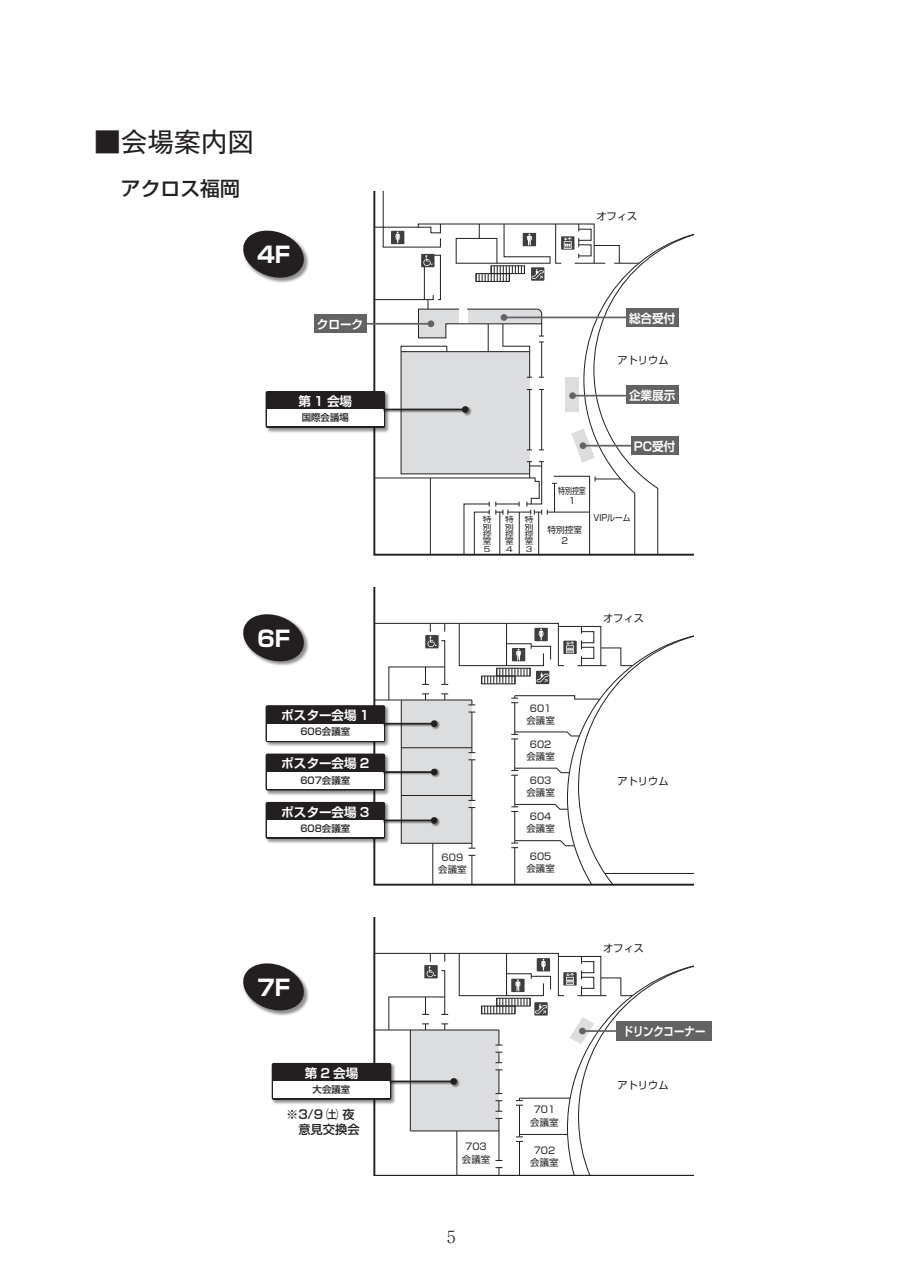
<style>
.page{position:relative;width:903px;height:1275px;background:#fff}
.page>*{position:absolute;margin:0;border:0;box-sizing:border-box;transform-origin:0 0}
.t1{font:26.6px "Gothic MB101 Pr 5";color:#231f20}
.t2{font:700 22.05px "Shin Go Pr 5";color:#fff}
.t3{font:500 19.78px "Shin Go Pr 6 N";color:#231f20}
.t4{font:300 16.8px "Ryumin Pr 5";color:#231f20}
.t5{font:700 12.6px "Shin Go Pr 5 De";color:#fff}
.t6{font:500 12.25px/14.9px "Shin Go Pr 5";color:#231f20}
.t7{font:700 12.08px "Shin Go Pr 5 De";color:#fff;scale:.96 1}
.t8{font:700 12.08px "Shin Go Pr 5 De";color:#fff;scale:.86 1}
.t9{font:10.33px "Shin Go Pr 5";color:#231f20}
.t10{font:9.45px/12.1px "Shin Go Pr 5";color:#231f20;text-align:center}
.t11{font:500 9.45px "Shin Go Pr 5";color:#231f20}
.t12{font:8.58px "Shin Go Pr 5";color:#231f20;scale:.9 1}
.t13{font:8.58px/10.3px "Shin Go Pr 5";color:#231f20;text-align:center}
.t14{font:8.58px/10.3px "Shin Go Pr 5";color:#231f20;text-align:center;scale:.8 1}
.t15{font:7.35px/7.4px "Shin Go Pr 5";color:#231f20;text-align:justify;scale:1.18 1}
</style>
<div class="page">
<svg style="left:373px;top:588px;width:320px;height:298px"></svg>
<svg style="left:373px;top:203px;width:320px;height:352px"></svg>
<img style="left:272px;top:988px;width:37px;height:28px">
<svg style="left:243px;top:963px;width:64px;height:51px"></svg>
<img style="left:277px;top:638px;width:32px;height:28px">
<svg style="left:243px;top:614px;width:64px;height:51px"></svg>
<img style="left:272px;top:254px;width:37px;height:29px">
<svg style="left:243px;top:230px;width:64px;height:51px"></svg>
<img style="left:265px;top:752px;width:109px;height:45px">
<div style="left:267px;top:755px;width:116px;height:34px;background:#231f20"></div>
<div style="left:266px;top:754px;width:119px;height:36px;border:4px solid #231f20"></div>
<div style="left:267px;top:772px;width:116px;height:17px;background:#fff"></div>
<img style="left:271px;top:1061px;width:103px;height:45px">
<div style="left:273px;top:1065px;width:116px;height:33px;background:#231f20"></div>
<div style="left:272px;top:1063px;width:119px;height:37px;border:4px solid #231f20"></div>
<div style="left:273px;top:1081px;width:116px;height:17px;background:#fff"></div>
<svg style="left:374px;top:605px;width:319px;height:280px"></svg>
<hr style="left:383px;top:771px;width:51px;height:2px;background:#231f20">
<img style="left:265px;top:800px;width:127px;height:45px">
<div style="left:267px;top:804px;width:116px;height:33px;background:#231f20"></div>
<div style="left:266px;top:802px;width:119px;height:37px;border:4px solid #231f20"></div>
<div style="left:267px;top:820px;width:116px;height:17px;background:#fff"></div>
<img style="left:383px;top:816px;width:58px;height:11px">
<div style="left:431px;top:817px;width:6px;height:7px;background:#231f20;border-radius:50%"></div>
<hr style="left:383px;top:819px;width:51px;height:2px;background:#231f20">
<img style="left:265px;top:704px;width:127px;height:45px">
<div style="left:267px;top:707px;width:116px;height:33px;background:#231f20"></div>
<div style="left:266px;top:705px;width:119px;height:37px;border:4px solid #231f20"></div>
<div style="left:267px;top:724px;width:116px;height:16px;background:#fff"></div>
<img style="left:383px;top:720px;width:58px;height:10px">
<div style="left:431px;top:720px;width:6px;height:7px;background:#231f20;border-radius:50%"></div>
<hr style="left:383px;top:723px;width:51px;height:2px;background:#231f20">
<img style="left:265px;top:389px;width:127px;height:45px">
<div style="left:267px;top:393px;width:116px;height:33px;background:#231f20"></div>
<div style="left:266px;top:391px;width:119px;height:37px;border:4px solid #231f20"></div>
<div style="left:267px;top:409px;width:116px;height:17px;background:#fff"></div>
<img style="left:383px;top:405px;width:89px;height:11px">
<div style="left:462px;top:406px;width:7px;height:7px;background:#231f20;border-radius:50%"></div>
<hr style="left:383px;top:409px;width:82px;height:1px;background:#231f20">
<div style="left:428px;top:320px;width:6px;height:7px;background:#636366;border-radius:50%"></div>
<hr style="left:349px;top:323px;width:82px;height:2px;background:#636366">
<div style="left:501px;top:314px;width:6px;height:7px;background:#636366;border-radius:50%"></div>
<hr style="left:504px;top:317px;width:148px;height:1px;background:#636366">
<div style="left:314px;top:315px;width:52px;height:18px;background:#636366"></div>
<div style="left:626px;top:308px;width:52px;height:18px;background:#636366"></div>
<div style="left:580px;top:442px;width:6px;height:7px;background:#636366;border-radius:50%"></div>
<hr style="left:583px;top:445px;width:77px;height:2px;background:#636366">
<div style="left:631px;top:436px;width:47px;height:19px;background:#636366"></div>
<div style="left:569px;top:392px;width:7px;height:7px;background:#636366;border-radius:50%"></div>
<hr style="left:572px;top:395px;width:78px;height:1px;background:#636366">
<div style="left:626px;top:386px;width:52px;height:18px;background:#636366"></div>
<svg style="left:374px;top:935px;width:319px;height:241px"></svg>
<div style="left:579px;top:1028px;width:7px;height:6px;background:#636366;border-radius:50%"></div>
<hr style="left:582px;top:1030px;width:73px;height:2px;background:#636366">
<div style="left:616px;top:1021px;width:96px;height:20px;background:#636366"></div>
<h1 class="t1" style="left:94px;top:120px;width:161px">■会場案内図</h1>
<h3 class="t3" style="left:121px;top:172px;width:121px">アクロス福岡</h3>
<h2 class="t2" style="left:257px;top:238px;width:35px">4F</h2>
<p class="t7" style="left:317px;top:315px;width:50px">クローク</p>
<h3 class="t5" style="left:298px;top:391px;width:55px">第1会場</h3>
<p class="t11" style="left:302px;top:410px;width:49px">国際会議場</p>
<h2 class="t2" style="left:257px;top:621px;width:35px">6F</h2>
<h3 class="t5" style="left:281px;top:705px;width:90px">ポスター会場 1</h3>
<p class="t11" style="left:300px;top:724px;width:51px">606会議室</p>
<h3 class="t5" style="left:281px;top:753px;width:90px">ポスター会場 2</h3>
<p class="t11" style="left:300px;top:772px;width:51px">607会議室</p>
<h3 class="t5" style="left:281px;top:802px;width:90px">ポスター会場 3</h3>
<p class="t11" style="left:300px;top:821px;width:51px">608会議室</p>
<h2 class="t2" style="left:257px;top:970px;width:35px">7F</h2>
<h3 class="t5" style="left:305px;top:1063px;width:55px">第2会場</h3>
<p class="t11" style="left:313px;top:1082px;width:39px">大会議室</p>
<p class="t6" style="left:286px;top:1106px;width:75px">※3/9 ㈯ 夜　意見交換会</p>
<p class="t9" style="left:596px;top:207px;width:42px">オフィス</p>
<p class="t7" style="left:629px;top:308px;width:50px">総合受付</p>
<p class="t9" style="left:617px;top:352px;width:53px">アトリウム</p>
<p class="t7" style="left:629px;top:386px;width:50px">企業展示</p>
<p class="t14" style="left:558px;top:485px;width:36px">特別控室<br>1</p>
<p class="t7" style="left:634px;top:436px;width:45px">PC受付</p>
<p class="t15" style="left:483px;top:515px;width:9px">特別控室5</p>
<p class="t15" style="left:525px;top:515px;width:9px">特別控室3</p>
<p class="t15" style="left:505px;top:515px;width:9px">特別控室4</p>
<p class="t13" style="left:548px;top:524px;width:36px">特別控室<br>2</p>
<p class="t12" style="left:593px;top:511px;width:43px">VIPルーム</p>
<p class="t9" style="left:603px;top:610px;width:42px">オフィス</p>
<p class="t10" style="left:526px;top:701px;width:30px">601会議室</p>
<p class="t10" style="left:526px;top:737px;width:30px">602会議室</p>
<p class="t10" style="left:438px;top:851px;width:30px">609会議室</p>
<p class="t10" style="left:462px;top:1139px;width:30px;line-height:12.6px">703会議室</p>
<h3 class="t4" style="left:447px;top:1223px;width:10px">5</h3>
<p class="t10" style="left:530px;top:773px;width:23px">603</p>
<p class="t9" style="left:617px;top:773px;width:53px">アトリウム</p>
<p class="t10" style="left:526px;top:785px;width:30px">会議室</p>
<p class="t10" style="left:526px;top:810px;width:30px">604会議室</p>
<p class="t10" style="left:526px;top:849px;width:30px">605会議室</p>
<p class="t10" style="left:530px;top:1103px;width:30px;line-height:12.6px">701会議室</p>
<p class="t10" style="left:530px;top:1143px;width:30px;line-height:12.6px">702会議室</p>
<p class="t9" style="left:603px;top:940px;width:42px">オフィス</p>
<p class="t8" style="left:623px;top:1021px;width:98px">ドリンクコーナー</p>
<p class="t9" style="left:617px;top:1077px;width:53px">アトリウム</p>
</div>
